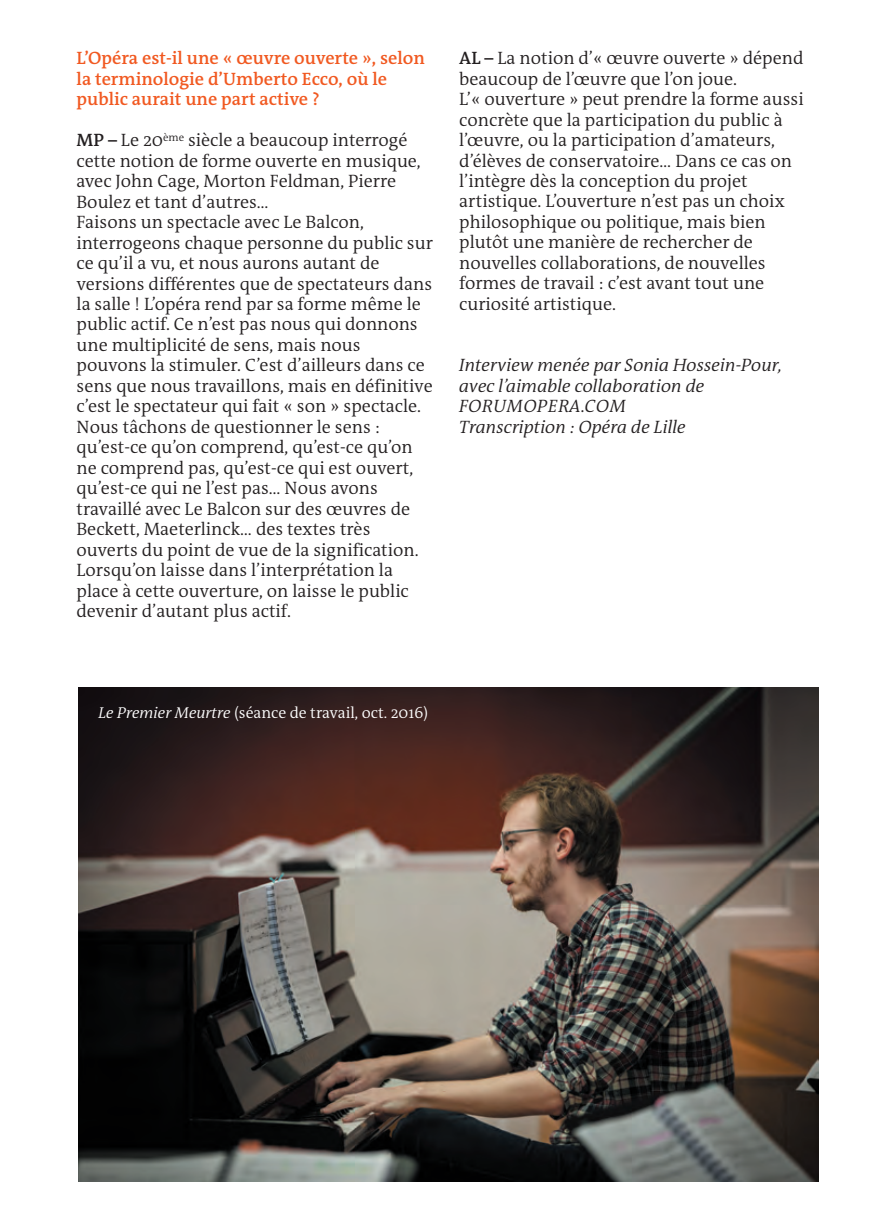
<style>
.page{position:relative;width:893px;height:1212px;background:#fff}
.page>*{position:absolute;margin:0;border:0;box-sizing:border-box;transform-origin:0 0}
.t1{font:300 18px/20.5px "The Antiqua B W4";color:#231f20}
.t2{font:italic 300 18px/20.5px "The Antiqua B W4";color:#231f20}
.t3{font:600 18px/20.5px "The Antiqua B W6";color:#f15921}
.t4{font:300 15.75px "The Antiqua B W4";color:#fff}
.s1{font-family:"The Antiqua B W6";font-weight:600}
.s2{font-style:italic}
</style>
<div class="page">
<img style="left:78px;top:688px;width:740px;height:493px">
<p class="t3" style="left:77px;top:49px;width:350px">L’Opéra est-il une « œuvre ouverte », selon la terminologie d’Umberto Ecco, où le public aurait une part active ?</p>
<p class="t1" style="left:77px;top:131px;width:358px"><span class="s1">MP –</span> Le 20<sup>ème</sup> siècle a beaucoup interrogé cette notion de forme ouverte en musique, avec John Cage, Morton Feldman, Pierre Boulez et tant d’autres…<br>Faisons un spectacle avec Le Balcon, interrogeons chaque personne du public sur ce qu’il a vu, et nous aurons autant de versions différentes que de spectateurs dans la salle ! L’opéra rend par sa forme même le public actif. Ce n’est pas nous qui donnons une multiplicité de sens, mais nous pouvons la stimuler. C’est d’ailleurs dans ce sens que nous travaillons, mais en définitive c’est le spectateur qui fait « son » spectacle.<br>Nous tâchons de questionner le sens : qu’est-ce qu’on comprend, qu’est-ce qu’on ne comprend pas, qu’est-ce qui est ouvert, qu’est-ce qui ne l’est pas… Nous avons travaillé avec Le Balcon sur des œuvres de Beckett, Maeterlinck… des textes très ouverts du point de vue de la signification.<br>Lorsqu’on laisse dans l’interprétation la place à cette ouverture, on laisse le public devenir d’autant plus actif.</p>
<p class="t1" style="left:459px;top:49px;width:346px"><span class="s1">AL –</span> La notion d’« œuvre ouverte » dépend beaucoup de l’œuvre que l’on joue.<br>L’« ouverture » peut prendre la forme aussi concrète que la participation du public à l’œuvre, ou la participation d’amateurs, d’élèves de conservatoire… Dans ce cas on l’intègre dès la conception du projet artistique. L’ouverture n’est pas un choix philosophique ou politique, mais bien plutôt une manière de rechercher de nouvelles collaborations, de nouvelles formes de travail : c’est avant tout une curiosité artistique.</p>
<p class="t2" style="left:459px;top:356px;width:324px">Interview menée par Sonia Hossein-Pour, avec l’aimable collaboration de<br>ForuMoPErA.CoM<br>Transcription : opéra de Lille</p>
<p class="t4" style="left:98px;top:705px;width:331px"><span class="s2">Le Premier Meurtre</span> (séance de travail, oct. 2016)</p>
</div>
